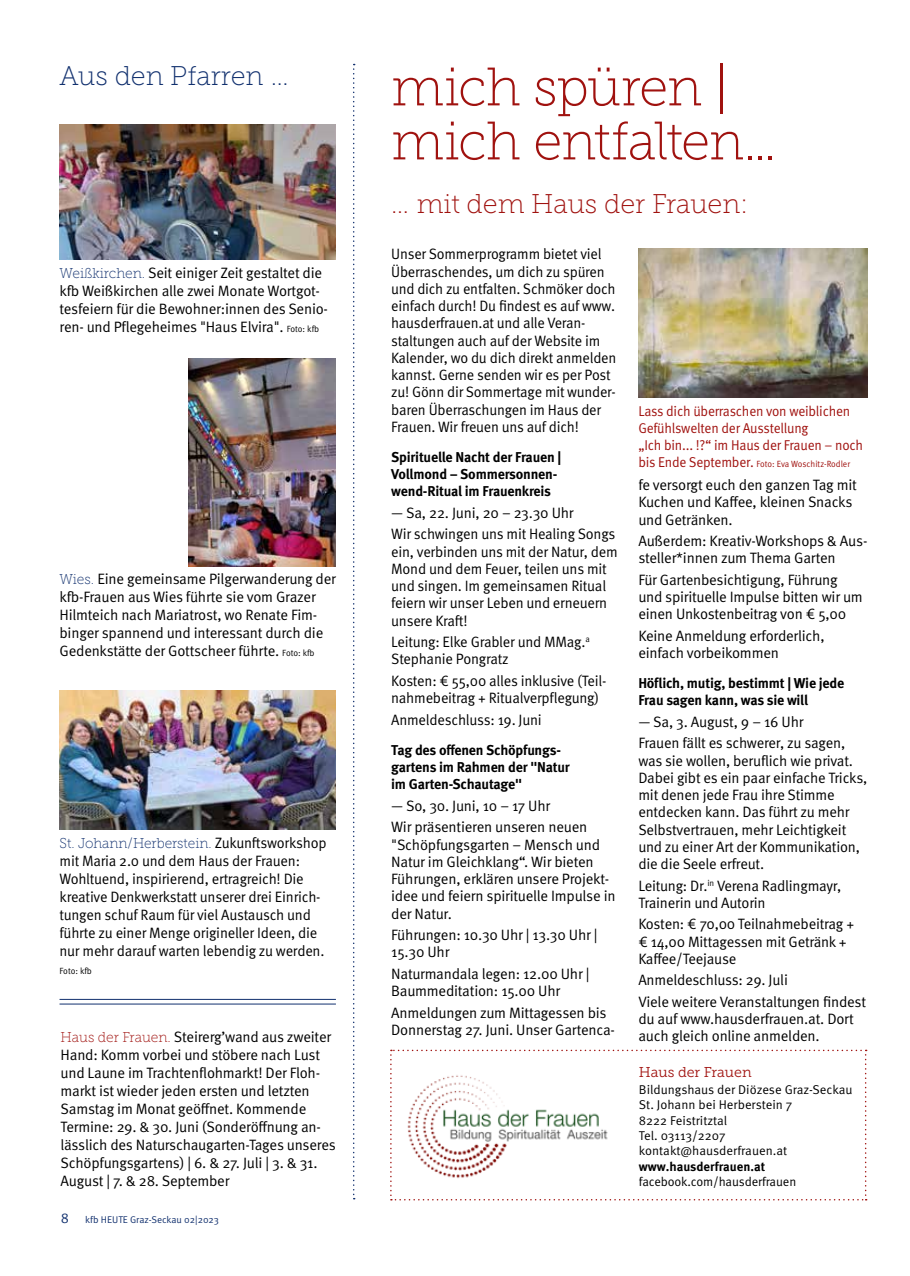
<style>
.page{position:relative;width:910px;height:1276px;background:#fff}
.page>*{position:absolute;margin:0;border:0;box-sizing:border-box;transform-origin:0 0}
.t1{font:54px/54px "Museo Slab 100";letter-spacing:-.02em;color:#a0120f}
.t2{font:27px "Museo Slab 100";letter-spacing:-.005em;color:#a0120f}
.t3{font:27px "Museo Slab 100";color:#11306e}
.t4{font:15px/17.2px "Meta OT Norm";letter-spacing:-.015em;color:#000}
.t5{font:15px/17.2px "Meta OT Norm";letter-spacing:-.015em;color:#000;scale:.96 1}
.t6{font:15px/17.2px "Meta OT Norm";letter-spacing:-.015em;color:#000;scale:.95 1}
.t7{font:700 14.25px/17.2px "Meta OT";letter-spacing:-.015em;color:#000}
.t8{font:14.25px/17.2px "Meta OT Norm";letter-spacing:-.015em;color:#a0120f;scale:.94 1}
.t9{font:14.25px "Museo Slab 100";color:#11306e;scale:.96 1}
.t10{font:14.25px "Museo Slab 300";letter-spacing:-.005em;color:#a0120f}
.t11{font:12.75px/15.3px "Meta OT Norm";letter-spacing:-.005em;color:#000}
.t12{font:700 12.75px "Meta OT";color:#000}
.t13{font:9.75px "Meta OT Norm";color:#11306e}
.t14{font:9px "Meta OT Norm";letter-spacing:-.005em;color:#a0120f;scale:.94 1}
.t15{font:9px "Meta OT Norm";letter-spacing:-.005em;color:#000;scale:.96 1}
.s1{font-family:"Museo Slab 100";font-size:14.25px;color:#11306e}
.s2{font-size:9px}
.s3{font-family:"Meta OT Norm";font-size:15px;color:#000}
.s4{font-family:"Museo Slab 100";font-size:14.25px;color:#a0120f}
.s5{font-size:14.25px}
</style>
<div class="page">
<svg style="left:353px;top:64px;width:2px;height:1135px"></svg>
<img style="left:638px;top:248px;width:229px;height:150px">
<img style="left:60px;top:690px;width:276px;height:139px">
<img style="left:60px;top:125px;width:276px;height:135px">
<hr style="left:60px;top:1003px;width:276px;height:1px;background:#11306e">
<div style="left:61px;top:1003px;width:289px;height:17px;background:#fff"></div>
<hr style="left:60px;top:999px;width:276px;height:1px;background:#11306e">
<svg style="left:390px;top:1049px;width:477px;height:151px"></svg>
<img style="left:405px;top:1066px;width:208px;height:118px">
<img style="left:188px;top:358px;width:148px;height:209px">
<h2 class="t3" style="left:60px;top:61px;width:231px">Aus den Pfarren …</h2>
<p class="t4" style="left:60px;top:264px;width:270px;line-height:18px"><span class="s1">Weißkirchen.</span> Seit einiger Zeit gestaltet die kfb Weißkirchen alle zwei Monate Wortgot&shy;tesfeiern für die Bewohner:innen des Senio&shy;ren- und Pflegeheimes "Haus Elvira". <span class="s2">Foto: kfb</span></p>
<p class="t4" style="left:60px;top:570px;width:278px;line-height:18px"><span class="s1">Wies.</span> Eine gemeinsame Pilgerwanderung der kfb-Frauen aus Wies führte sie vom Grazer Hilmteich nach Mariatrost, wo Renate Fim&shy;binger spannend und interessant durch die Gedenkstätte der Gottscheer führte. <span class="s2">Foto: kfb</span></p>
<p class="t9" style="left:60px;top:835px;width:280px">St. Johann/Herberstein. <span class="s3">Zukunftsworkshop</span></p>
<p class="t5" style="left:60px;top:852px;width:278px;line-height:18px">mit Maria 2.0 und dem Haus der Frauen:<br>Wohltuend, inspirierend, ertragreich! Die kreative Denkwerkstatt unserer drei Einrich&shy;tungen schuf Raum für viel Austausch und führte zu einer Menge origineller Ideen, die nur mehr darauf warten lebendig zu werden.</p>
<p class="t15" style="left:60px;top:965px;width:35px">Foto: kfb</p>
<p class="t4" style="left:61px;top:1028px;width:277px;line-height:18px"><span class="s4">Haus der Frauen.</span> Steirerg’wand aus zweiter Hand: Komm vorbei und stöbere nach Lust und Laune im Trachtenflohmarkt! Der Floh&shy;markt ist wieder jeden ersten und letzten Samstag im Monat geöffnet. Kommende Termine: 29. &amp; 30. Juni (Sonderöffnung an&shy;lässlich des Naturschaugarten-Tages unseres Schöpfungsgartens) | 6. &amp; 27. Juli | 3. &amp; 31.<br>August | 7. &amp; 28. September</p>
<p class="t13" style="left:61px;top:1213px;width:160px"><span class="s5">8</span> kfb HEUTE Graz-Seckau 02|2023</p>
<h1 class="t1" style="left:391px;top:60px;width:387px">mich spüren | mich entfalten...</h1>
<h2 class="t2" style="left:391px;top:190px;width:359px">… mit dem Haus der Frauen:</h2>
<p class="t6" style="left:391px;top:246px;width:239px">Unser Sommerprogramm bietet viel Überraschendes, um dich zu spüren und dich zu entfalten. Schmöker doch einfach durch! Du findest es auf www. hausderfrauen.at und alle Veran&shy;staltungen auch auf der Website im Kalender, wo du dich direkt anmelden kannst. Gerne senden wir es per Post zu! Gönn dir Sommertage mit wunder&shy;baren Überraschungen im Haus der Frauen. Wir freuen uns auf dich!</p>
<p class="t7" style="left:391px;top:448px;width:172px">Spirituelle Nacht der Frauen |<br>Vollmond – Sommersonnen&shy;wend-Ritual im Frauenkreis</p>
<p class="t4" style="left:391px;top:502px;width:226px;line-height:21.5px">— Sa, 22. Juni, 20 – 23.30 Uhr<br>Wir schwingen uns mit Healing Songs</p>
<p class="t5" style="left:391px;top:543px;width:237px">ein, verbinden uns mit der Natur, dem<br>Mond und dem Feuer, teilen uns mit und singen. Im gemeinsamen Ritual feiern wir unser Leben und erneuern unsere Kraft!</p>
<p class="t5" style="left:391px;top:633px;width:208px">Leitung: Elke Grabler und MMag.<sup>a<br></sup>Stephanie Pongratz</p>
<p class="t5" style="left:391px;top:672px;width:226px">Kosten: € 55,00 alles inklusive (Teil&shy;nahmebeitrag + Ritualverpflegung)</p>
<p class="t5" style="left:391px;top:711px;width:158px">Anmeldeschluss: 19. Juni</p>
<p class="t7" style="left:391px;top:741px;width:180px">Tag des offenen Schöpfungs&shy;gartens im Rahmen der "Natur im Garten-Schautage"</p>
<p class="t4" style="left:391px;top:795px;width:198px;line-height:21.5px">— So, 30. Juni, 10 – 17 Uhr<br>Wir präsentieren unseren neuen</p>
<p class="t4" style="left:391px;top:836px;width:226px">"Schöpfungsgarten – Mensch und<br>Natur im Gleichklang“. Wir bieten<br>Führungen, erklären unsere Projekt&shy;idee und feiern spirituelle Impulse in der Natur.</p>
<p class="t4" style="left:391px;top:926px;width:208px">Führungen: 10.30 Uhr | 13.30 Uhr |<br>15.30 Uhr</p>
<p class="t4" style="left:391px;top:965px;width:200px">Naturmandala legen: 12.00 Uhr |<br>Baummeditation: 15.00 Uhr</p>
<p class="t4" style="left:391px;top:1004px;width:225px">Anmeldungen zum Mittagessen bis<br>Donnerstag 27. Juni. Unser Gartenca-</p>
<p class="t8" style="left:638px;top:402px;width:241px">Lass dich überraschen von weiblichen<br>Gefühlswelten der Ausstellung<br>„Ich bin... !?“ im Haus der Frauen – noch</p>
<p class="t14" style="left:638px;top:459px;width:227px"><span class="s5">bis Ende September.</span> Foto: Eva Woschitz-Rodler</p>
<p class="t4" style="left:638px;top:476px;width:220px">fe versorgt euch den ganzen Tag mit<br>Kuchen und Kaffee, kleinen Snacks und Getränken.</p>
<p class="t4" style="left:638px;top:532px;width:231px">Außerdem: Kreativ-Workshops &amp; Aus&shy;steller*innen zum Thema Garten</p>
<p class="t4" style="left:638px;top:571px;width:226px">Für Gartenbesichtigung, Führung und spirituelle Impulse bitten wir um einen Unkostenbeitrag von € 5,00</p>
<p class="t4" style="left:638px;top:627px;width:188px">Keine Anmeldung erforderlich, einfach vorbeikommen</p>
<p class="t7" style="left:638px;top:674px;width:208px">Höflich, mutig, bestimmt | Wie jede<br>Frau sagen kann, was sie will</p>
<p class="t4" style="left:638px;top:711px;width:208px;line-height:21.5px">— Sa, 3. August, 9 – 16 Uhr<br>Frauen fällt es schwerer, zu sagen,</p>
<p class="t4" style="left:638px;top:752px;width:230px">was sie wollen, beruflich wie privat.<br>Dabei gibt es ein paar einfache Tricks, mit denen jede Frau ihre Stimme entdecken kann. Das führt zu mehr Selbstvertrauen, mehr Leichtigkeit und zu einer Art der Kommunikation, die die Seele erfreut.</p>
<p class="t4" style="left:638px;top:877px;width:204px">Leitung: Dr.<sup>in</sup> Verena Radlingmayr,<br>Trainerin und Autorin</p>
<p class="t4" style="left:638px;top:916px;width:217px">Kosten: € 70,00 Teilnahmebeitrag + € 14,00 Mittagessen mit Getränk +<br>Kaffee/Teejause</p>
<p class="t4" style="left:638px;top:969px;width:229px;line-height:21.5px">Anmeldeschluss: 29. Juli<br>Viele weitere Veranstaltungen findest</p>
<p class="t4" style="left:638px;top:1010px;width:217px">du auf www.hausderfrauen.at. Dort auch gleich online anmelden.</p>
<p class="t10" style="left:639px;top:1064px;width:114px">Haus der Frauen</p>
<p class="t11" style="left:639px;top:1082px;width:215px">Bildungshaus der Diözese Graz-Seckau<br>St. Johann bei Herberstein 7<br>8222 Feistritztal<br>Tel. 03113/2207 kontakt@hausderfrauen.at</p>
<p class="t12" style="left:639px;top:1158px;width:128px">www.hausderfrauen.at</p>
<p class="t11" style="left:639px;top:1174px;width:159px">facebook.com/hausderfrauen</p>
</div>
